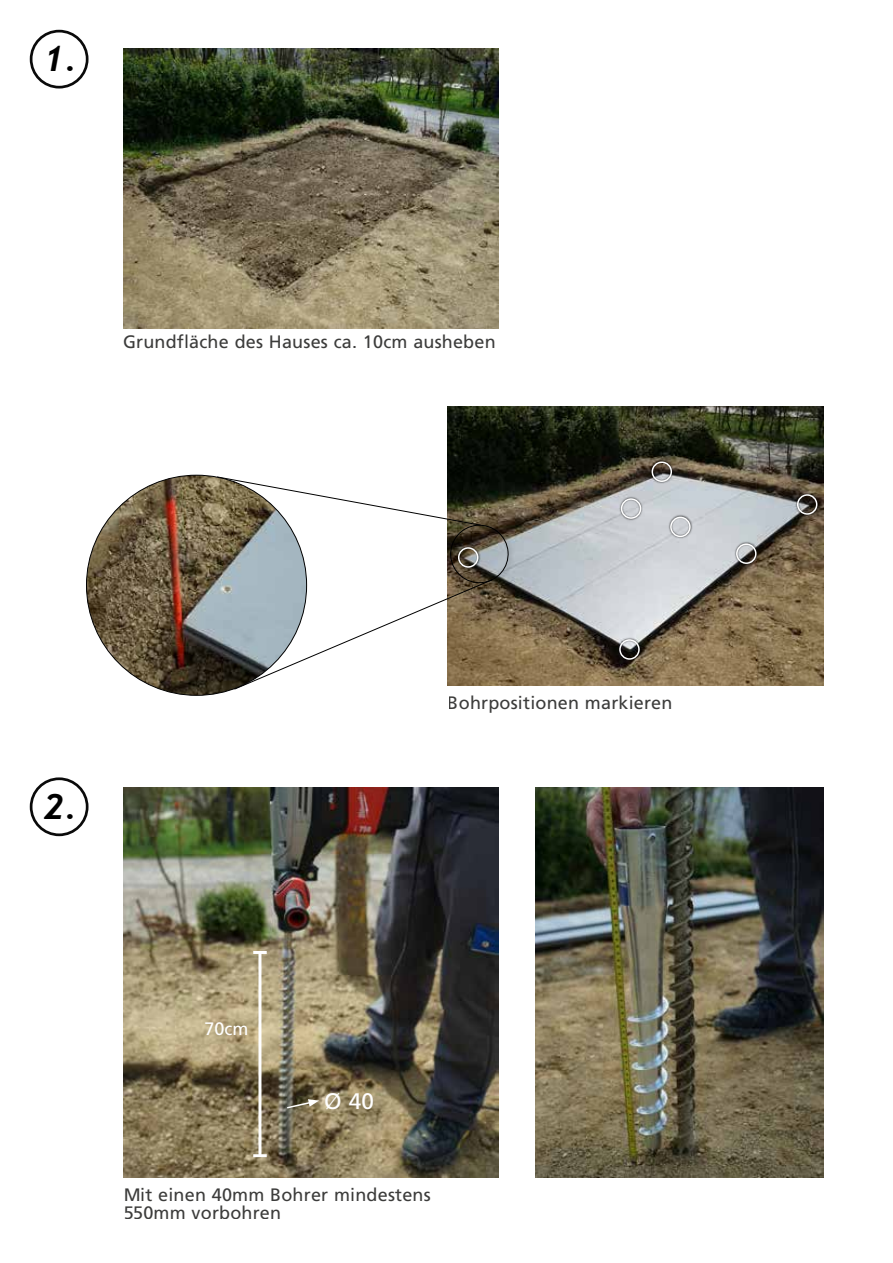
<style>
.page{position:relative;width:893px;height:1263px;background:#fff}
.page>*{position:absolute;margin:0;border:0;box-sizing:border-box;transform-origin:0 0}
.t1{font:italic 700 35.1px "Trebuchet";color:#000}
.t2{font:22.5px "Frutiger LT Std";color:#fff}
.t3{font:18px/18px "Frutiger LT Std";letter-spacing:.01em;color:#3c3c3b}
.t4{font:18px "Frutiger LT Std";color:#fff}
</style>
<div class="page">
<img style="left:123px;top:49px;width:375px;height:279px">
<img style="left:448px;top:406px;width:375px;height:280px">
<img style="left:123px;top:787px;width:375px;height:390px">
<div style="left:30px;top:30px;width:59px;height:59px;border:3px solid #0a0a0a;border-radius:50%"></div>
<div style="left:30px;top:777px;width:59px;height:59px;border:3px solid #0a0a0a;border-radius:50%"></div>
<img style="left:86px;top:475px;width:221px;height:220px;border-radius:110px">
<div style="left:448px;top:522px;width:66px;height:67px;background:#000;opacity:.75"></div>
<svg style="left:217px;top:476px;width:292px;height:214px"></svg>
<div style="left:649px;top:459px;width:25px;height:25px;background:#000;opacity:.75"></div>
<div style="left:652px;top:461px;width:20px;height:21px;border:2px solid #fff;border-radius:50%"></div>
<div style="left:619px;top:496px;width:24px;height:25px;background:#000;opacity:.75"></div>
<div style="left:621px;top:498px;width:20px;height:21px;border:2px solid #fff;border-radius:50%"></div>
<div style="left:668px;top:515px;width:24px;height:24px;background:#000;opacity:.75"></div>
<div style="left:670px;top:517px;width:21px;height:20px;border:2px solid #fff;border-radius:50%"></div>
<div style="left:734px;top:541px;width:24px;height:25px;background:#000;opacity:.75"></div>
<div style="left:736px;top:543px;width:20px;height:21px;border:2px solid #fff;border-radius:50%"></div>
<div style="left:795px;top:492px;width:24px;height:24px;background:#000;opacity:.75"></div>
<div style="left:797px;top:494px;width:20px;height:21px;border:2px solid #fff;border-radius:50%"></div>
<div style="left:617px;top:637px;width:24px;height:24px;background:#000;opacity:.75"></div>
<div style="left:619px;top:639px;width:21px;height:21px;border:2px solid #fff;border-radius:50%"></div>
<div style="left:456px;top:545px;width:24px;height:24px;background:#000;opacity:.75"></div>
<div style="left:458px;top:547px;width:20px;height:21px;border:2px solid #fff;border-radius:50%"></div>
<hr style="left:258px;top:952px;width:3px;height:204px;background:#fff">
<hr style="left:253px;top:951px;width:14px;height:3px;background:#fff">
<hr style="left:253px;top:1154px;width:14px;height:3px;background:#fff">
<svg style="left:285px;top:1099px;width:34px;height:10px"></svg>
<img style="left:536px;top:787px;width:287px;height:390px">
<h1 class="t1" style="left:43px;top:37px;width:35px">1.</h1>
<p class="t3" style="left:123px;top:333px;width:374px">Grundfläche des Hauses ca. 10cm ausheben</p>
<h1 class="t1" style="left:43px;top:784px;width:35px">2.</h1>
<p class="t3" style="left:448px;top:694px;width:226px">Bohrpositionen markieren</p>
<p class="t4" style="left:205px;top:1018px;width:46px">70cm</p>
<p class="t2" style="left:324px;top:1087px;width:52px">Ø 40</p>
<p class="t3" style="left:123px;top:1185px;width:309px">Mit einen 40mm Bohrer mindestens<br>550mm vorbohren</p>
</div>
